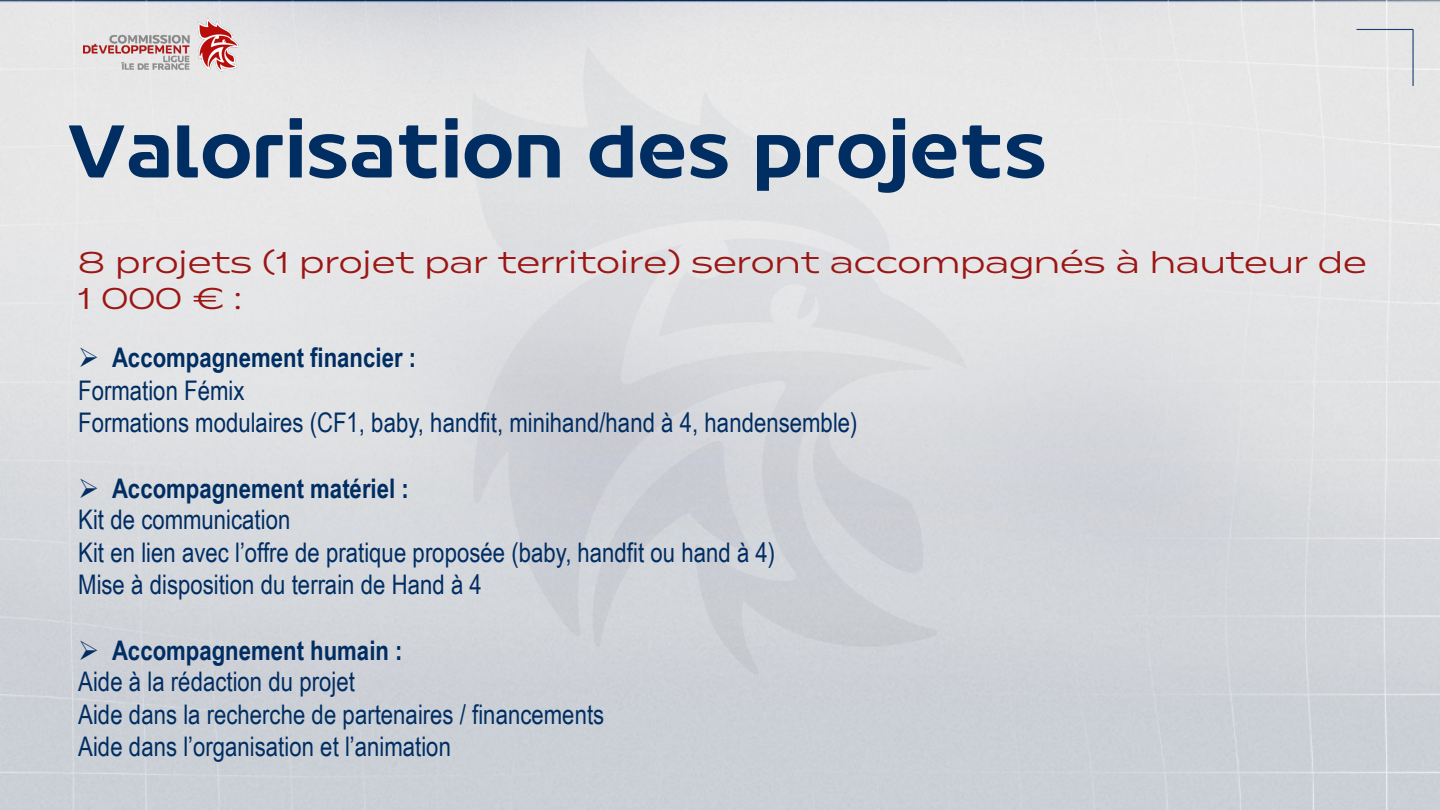
<style>
.page{position:relative;width:1440px;height:810px;background:#fff}
.page>*{position:absolute;margin:0;border:0;box-sizing:border-box;transform-origin:0 0}
.t1{font:72px "FF Hand V";letter-spacing:-.01em;color:#002d62}
.t2{font:30px/36px "Matrice";color:#9b1614}
.t3{font:27px/32.1px "Arial Narrow";color:#002d62}
.s1{font-weight:700}
</style>
<div class="page">
<img style="left:0;top:0;width:1440px;height:810px">
<img style="left:473px;top:46px;width:494px;height:629px">
<img style="left:83px;top:18px;width:156px;height:53px">
<hr style="left:1357px;top:29px;width:56px;height:1px;background:#1a3e71">
<hr style="left:1412px;top:29px;width:2px;height:57px;background:#1a3e71">
<h1 class="t1" style="left:67px;top:120px;width:983px">Valorisation des projets</h1>
<p class="t2" style="left:78px;top:247px;width:1290px">8 projets (1 projet par territoire) seront accompagnés à hauteur de<br>1 000 € :</p>
<p class="t3" style="left:78px;top:341px;width:781px">➢ <span class="s1">Accompagnement financier :<br></span>Formation Fémix<br>Formations modulaires (CF1, baby, handfit, minihand/hand à 4, handensemble)</p>
<p class="t3" style="left:78px;top:472px;width:699px">➢ <span class="s1">Accompagnement matériel :<br></span>Kit de communication<br>Kit en lien avec l’offre de pratique proposée (baby, handfit ou hand à 4)<br>Mise à disposition du terrain de Hand à 4</p>
<p class="t3" style="left:78px;top:634px;width:528px">➢ <span class="s1">Accompagnement humain :<br></span>Aide à la rédaction du projet<br>Aide dans la recherche de partenaires / financements Aide dans l’organisation et l’animation</p>
</div>
